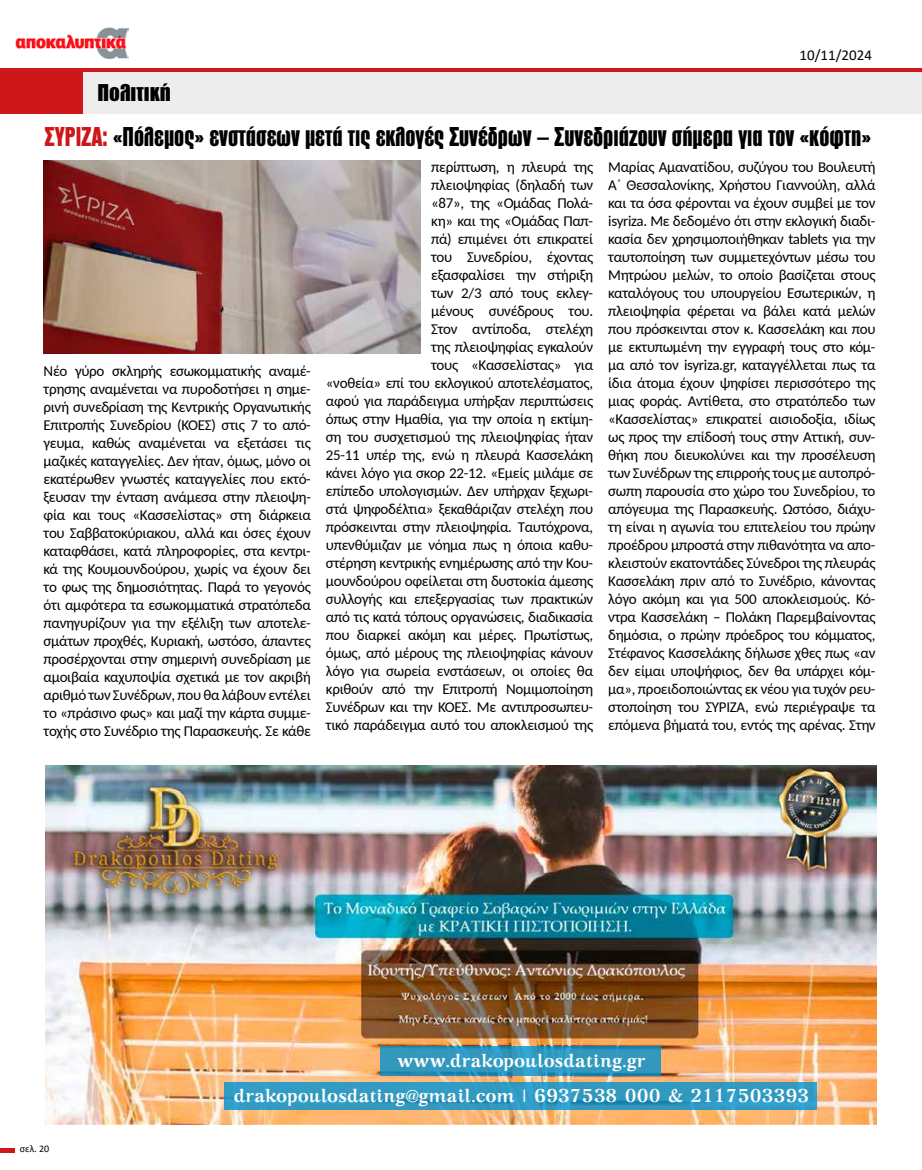
<style>
.page{position:relative;width:922px;height:1170px;background:#fff}
.page>*{position:absolute;margin:0;border:0;box-sizing:border-box;transform-origin:0 0}
.t1{font:800 25.38px "PF Fusion Sans";color:#000}
.t2{font:900 22.5px "PF Fusion Sans";color:#000}
.t3{font:700 18.75px/35.9px "GFS Artemisia";color:#fff;text-align:center}
.t4{font:15px/18px "Carlito";letter-spacing:-.02em;color:#000;text-align:justify}
.t5{font:15px "Calibri";color:#000}
.t6{font:10px "Calibri";color:#000}
.s1{color:#cd1719}
</style>
<div class="page">
<div style="left:0;top:72px;width:921px;height:41px;background:#ededed"></div>
<hr style="left:0;top:68px;width:921px;height:3px;background:#cd1719">
<img style="left:15px;top:27px;width:114px;height:32px">
<svg style="left:0;top:1148px;width:15px;height:3px"></svg>
<div style="left:0;top:72px;width:83px;height:41px;background:#cd1719"></div>
<img style="left:45px;top:765px;width:831px;height:359px">
<svg style="left:380px;top:1046px;width:280px;height:29px;background:#2d96bd"></svg>
<svg style="left:224px;top:1081px;width:592px;height:28px;background:#379abf"></svg>
<img style="left:44px;top:161px;width:376px;height:192px">
<p class="t5" style="left:799px;top:44px;width:74px">10/11/2024</p>
<h2 class="t2" style="left:97px;top:79px;width:75px">Πολιτική</h2>
<h1 class="t1" style="left:45px;top:122px;width:827px"><span class="s1">ΣΥΡΙΖΑ:</span> «Πόλεμος» ενστάσεων μετά τις εκλογές Συνέδρων – Συνεδριάζουν σήμερα για τον «κόφτη»</h1>
<p class="t4" style="left:44px;top:361px;width:269px">Νέο γύρο σκληρής εσωκομματικής αναμέ&shy;τρησης αναμένεται να πυροδοτήσει η σημε&shy;ρινή συνεδρίαση της Κεντρικής Οργανωτικής Επιτροπής Συνεδρίου (ΚΟΕΣ) στις 7 το από&shy;γευμα, καθώς αναμένεται να εξετάσει τις μαζικές καταγγελίες. Δεν ήταν, όμως, μόνο οι εκατέρωθεν γνωστές καταγγελίες που εκτό&shy;ξευσαν την ένταση ανάμεσα στην πλειοψη&shy;φία και τους «Κασσελίστας» στη διάρκεια του Σαββατοκύριακου, αλλά και όσες έχουν καταφθάσει, κατά πληροφορίες, στα κεντρι&shy;κά της Κουμουνδούρου, χωρίς να έχουν δει το φως της δημοσιότητας. Παρά το γεγονός ότι αμφότερα τα εσωκομματικά στρατόπεδα πανηγυρίζουν για την εξέλιξη των αποτελε&shy;σμάτων προχθές, Κυριακή, ωστόσο, άπαντες προσέρχονται στην σημερινή συνεδρίαση με αμοιβαία καχυποψία σχετικά με τον ακριβή αριθμό των Συνέδρων, που θα λάβουν εντέλει το «πράσινο φως» και μαζί την κάρτα συμμε&shy;τοχής στο Συνέδριο της Παρασκευής. Σε κάθε</p>
<p class="t4" style="left:326px;top:157px;width:269px;text-align:right">περίπτωση, η πλευρά της<br>πλειοψηφίας (δηλαδή των<br>«87», της «Ομάδας Πολά-<br>κη» και της «Ομάδας Παπ-<br>πά) επιμένει ότι επικρατεί<br>του Συνεδρίου, έχοντας<br>εξασφαλίσει την στήριξη<br>των 2/3 από τους εκλεγ-<br>μένους συνέδρους του.<br>Στον αντίποδα, στελέχη<br>της πλειοψηφίας εγκαλούν<br>τους «Κασσελίστας» για<br>«νοθεία» επί του εκλογικού αποτελέσματος, αφού για παράδειγμα υπήρξαν περιπτώσεις όπως στην Ημαθία, για την οποία η εκτίμη&shy;ση του συσχετισμού της πλειοψηφίας ήταν 25-11 υπέρ της, ενώ η πλευρά Κασσελάκη κάνει λόγο για σκορ 22-12. «Εμείς μιλάμε σε επίπεδο υπολογισμών. Δεν υπήρχαν ξεχωρι&shy;στά ψηφοδέλτια» ξεκαθάριζαν στελέχη που πρόσκεινται στην πλειοψηφία. Ταυτόχρονα, υπενθύμιζαν με νόημα πως η όποια καθυ&shy;στέρηση κεντρικής ενημέρωσης από την Κου&shy;μουνδούρου οφείλεται στη δυστοκία άμεσης συλλογής και επεξεργασίας των πρακτικών από τις κατά τόπους οργανώσεις, διαδικασία που διαρκεί ακόμη και μέρες. Πρωτίστως, όμως, από μέρους της πλειοψηφίας κάνουν λόγο για σωρεία ενστάσεων, οι οποίες θα κριθούν από την Επιτροπή Νομιμοποίηση Συνέδρων και την ΚΟΕΣ. Με αντιπροσωπευ&shy;τικό παράδειγμα αυτό του αποκλεισμού της</p>
<p class="t4" style="left:608px;top:157px;width:269px">Μαρίας Αμανατίδου, συζύγου του Βουλευτή Α΄ Θεσσαλονίκης, Χρήστου Γιαννούλη, αλλά και τα όσα φέρονται να έχουν συμβεί με τον isyriza. Με δεδομένο ότι στην εκλογική διαδι&shy;κασία δεν χρησιμοποιήθηκαν tablets για την ταυτοποίηση των συμμετεχόντων μέσω του Μητρώου μελών, το οποίο βασίζεται στους καταλόγους του υπουργείου Εσωτερικών, η πλειοψηφία φέρεται να βάλει κατά μελών που πρόσκεινται στον κ. Κασσελάκη και που με εκτυπωμένη την εγγραφή τους στο κόμ&shy;μα από τον isyriza.gr, καταγγέλλεται πως τα ίδια άτομα έχουν ψηφίσει περισσότερο της μιας φοράς. Αντίθετα, στο στρατόπεδο των «Κασσελίστας» επικρατεί αισιοδοξία, ιδίως ως προς την επίδοσή τους στην Αττική, συν&shy;θήκη που διευκολύνει και την προσέλευση των Συνέδρων της επιρροής τους με αυτοπρό&shy;σωπη παρουσία στο χώρο του Συνεδρίου, το απόγευμα της Παρασκευής. Ωστόσο, διάχυ&shy;τη είναι η αγωνία του επιτελείου του πρώην προέδρου μπροστά στην πιθανότητα να απο&shy;κλειστούν εκατοντάδες Σύνεδροι της πλευράς Κασσελάκη πριν από το Συνέδριο, κάνοντας λόγο ακόμη και για 500 αποκλεισμούς. Κό&shy;ντρα Κασσελάκη – Πολάκη Παρεμβαίνοντας δημόσια, ο πρώην πρόεδρος του κόμματος, Στέφανος Κασσελάκης δήλωσε χθες πως «αν δεν είμαι υποψήφιος, δεν θα υπάρχει κόμ&shy;μα», προειδοποιώντας εκ νέου για τυχόν ρευ&shy;στοποίηση του ΣΥΡΙΖΑ, ενώ περιέγραψε τα επόμενα βήματά του, εντός της αρένας. Στην</p>
<p class="t6" style="left:20px;top:1141px;width:31px">σελ. 20</p>
<p class="t3" style="left:234px;top:1040px;width:576px">www.drakopoulosdating.gr<br>drakopoulosdating@gmail.com | 6937538 000 &amp; 2117503393</p>
</div>
